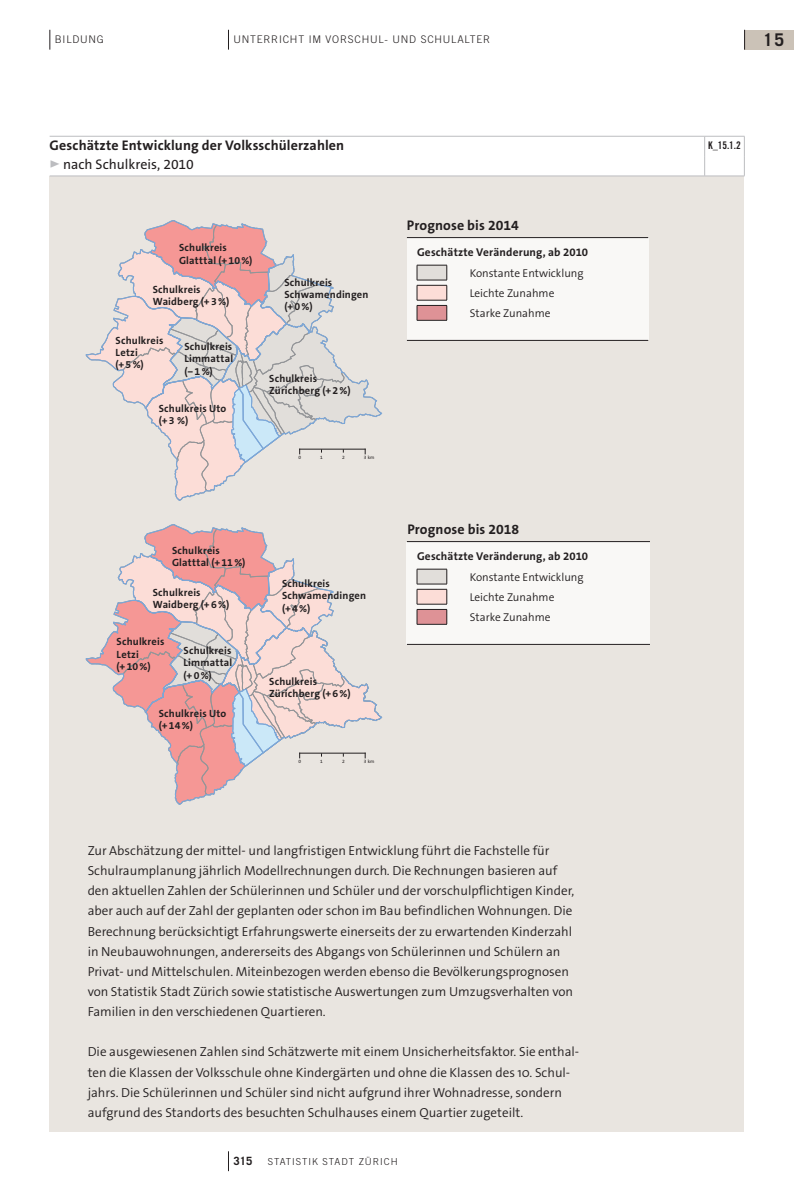
<style>
.page{position:relative;width:794px;height:1191px;background:#fff}
.page>*{position:absolute;margin:0;border:0;box-sizing:border-box;transform-origin:0 0}
.t1{font:700 17.5px "Trade Gothic LT Std";color:#231f20}
.t2{font:700 14px "The Sans OT7";letter-spacing:.01em;color:#231f20}
.t3{font:14px "The Sans OT5 Plain";color:#231f20}
.t4{font:300 13.12px/20.1px "The Sans OT4";color:#231f20}
.t5{font:300 11.38px/20.1px "The Sans OT4";color:#231f20}
.t6{font:700 11.38px "The Sans OT7";letter-spacing:.015em;color:#231f20}
.t7{font:700 11.38px "Trade Gothic LT Std";color:#231f20}
.t8{font:700 10.5px/12.2px "The Sans OT7";letter-spacing:.02em;color:#231f20}
.t9{font:300 10.5px "Trade Gothic LT Std";letter-spacing:.075em;color:#231f20}
.t10{font:10.5px "Trade Gothic LT Std Bd Cn 20";color:#231f20}
.t11{font:300 9.62px "Trade Gothic LT Std";letter-spacing:.1em;color:#231f20}
.t12{font:4.9px "The Sans OT5 Plain";color:#231f20}
.s1{font-family:"The Sans OT7";font-weight:700;font-size:17.5px;color:#bcbdc0}
</style>
<div class="page">
<svg style="left:228px;top:1151px;width:1px;height:20px"></svg>
<div style="left:744px;top:30px;width:50px;height:20px;background:#cbc2b7"></div>
<svg style="left:50px;top:30px;width:1px;height:20px"></svg>
<svg style="left:228px;top:30px;width:1px;height:20px"></svg>
<svg style="left:744px;top:30px;width:1px;height:20px"></svg>
<div style="left:50px;top:176px;width:694px;height:955px;background:#e9e5e0"></div>
<svg style="left:85px;top:220px;width:298px;height:585px"></svg>
<hr style="left:50px;top:176px;width:654px;height:1px;background:#bcbdc0">
<hr style="left:704px;top:176px;width:40px;height:1px;background:#bcbdc0">
<svg style="left:50px;top:136px;width:695px;height:40px"></svg>
<div style="left:407px;top:541px;width:243px;height:103px;background:#f9f8f6"></div>
<hr style="left:407px;top:541px;width:243px;height:1px;background:#231f20">
<hr style="left:407px;top:644px;width:243px;height:1px;background:#231f20">
<div style="left:407px;top:238px;width:241px;height:102px;background:#f9f8f6"></div>
<hr style="left:407px;top:237px;width:241px;height:1px;background:#231f20">
<hr style="left:407px;top:340px;width:241px;height:1px;background:#231f20">
<div style="left:417px;top:569px;width:30px;height:15px;background:#e1deda"></div>
<div style="left:417px;top:589px;width:30px;height:15px;background:#fcddd7"></div>
<div style="left:417px;top:609px;width:30px;height:15px;background:#de9296"></div>
<hr style="left:417px;top:569px;width:30px;height:1px;background:#231f20">
<hr style="left:417px;top:584px;width:30px;height:1px;background:#231f20">
<hr style="left:417px;top:589px;width:30px;height:1px;background:#231f20">
<hr style="left:417px;top:604px;width:30px;height:1px;background:#231f20">
<hr style="left:417px;top:609px;width:30px;height:1px;background:#231f20">
<svg style="left:417px;top:569px;width:1px;height:55px"></svg>
<svg style="left:446px;top:569px;width:1px;height:55px"></svg>
<hr style="left:417px;top:624px;width:30px;height:1px;background:#231f20">
<div style="left:417px;top:265px;width:30px;height:15px;background:#e1deda"></div>
<div style="left:417px;top:285px;width:30px;height:15px;background:#fcddd7"></div>
<div style="left:417px;top:305px;width:30px;height:15px;background:#de9296"></div>
<hr style="left:417px;top:265px;width:30px;height:1px;background:#231f20">
<hr style="left:417px;top:280px;width:30px;height:1px;background:#231f20">
<hr style="left:417px;top:285px;width:30px;height:1px;background:#231f20">
<svg style="left:417px;top:265px;width:1px;height:35px"></svg>
<svg style="left:446px;top:265px;width:1px;height:35px"></svg>
<hr style="left:417px;top:300px;width:30px;height:1px;background:#231f20">
<hr style="left:417px;top:305px;width:30px;height:1px;background:#231f20">
<svg style="left:417px;top:306px;width:1px;height:14px"></svg>
<svg style="left:446px;top:306px;width:1px;height:14px"></svg>
<hr style="left:417px;top:320px;width:30px;height:1px;background:#231f20">
<p class="t9" style="left:55px;top:33px;width:42px">BILDUNG</p>
<p class="t9" style="left:233px;top:33px;width:258px">UNTERRICHT IM VORSCHUL- UN D SCHULALTER</p>
<h1 class="t1" style="left:763px;top:29px;width:22px">15</h1>
<p class="t2" style="left:50px;top:136px;width:296px">Geschätzte Entwicklung der Volksschülerzahlen</p>
<p class="t3" style="left:50px;top:155px;width:146px"><span class="s1">▹</span> nach Schulkreis, 2010</p>
<p class="t8" style="left:179px;top:242px;width:75px">Schulkreis<br>Glatttal (+10%)</p>
<p class="t8" style="left:153px;top:283px;width:78px">Schulkreis<br>Waidberg (+3%)</p>
<p class="t8" style="left:284px;top:276px;width:86px">Schulkreis<br>Schwamendingen (+0%)</p>
<p class="t8" style="left:116px;top:334px;width:49px">Schulkreis<br>Letzi (+5%)</p>
<p class="t8" style="left:184px;top:340px;width:50px;text-align:justify">Schulkreis Limmattal (‒1%)</p>
<p class="t8" style="left:269px;top:372px;width:83px">Schulkreis<br>Zürichberg (+2%)</p>
<p class="t8" style="left:159px;top:402px;width:69px">Schulkreis Uto (+3 %)</p>
<p class="t12" style="left:298px;top:454px;width:4px">0</p>
<p class="t12" style="left:320px;top:454px;width:4px">1</p>
<p class="t12" style="left:342px;top:454px;width:4px">2</p>
<p class="t12" style="left:364px;top:454px;width:12px">3 km</p>
<p class="t8" style="left:172px;top:544px;width:75px">Schulkreis<br>Glatttal (+11%)</p>
<p class="t8" style="left:153px;top:586px;width:78px">Schulkreis<br>Waidberg (+6%)</p>
<p class="t8" style="left:282px;top:577px;width:86px">Schulkreis<br>Schwamendingen (+4%)</p>
<p class="t8" style="left:117px;top:636px;width:49px">Schulkreis<br>Letzi (+10%)</p>
<p class="t8" style="left:184px;top:644px;width:50px;text-align:justify">Schulkreis Limmattal (+0%)</p>
<p class="t8" style="left:269px;top:675px;width:83px">Schulkreis<br>Zürichberg (+6%)</p>
<p class="t8" style="left:159px;top:707px;width:69px">Schulkreis Uto (+14%)</p>
<p class="t12" style="left:298px;top:758px;width:4px">0</p>
<p class="t12" style="left:320px;top:758px;width:4px">1</p>
<p class="t12" style="left:342px;top:758px;width:4px">2</p>
<p class="t12" style="left:364px;top:758px;width:12px">3 km</p>
<p class="t2" style="left:407px;top:216px;width:113px">Prognose bis 2014</p>
<p class="t6" style="left:417px;top:244px;width:173px">Geschätzte Veränderung, ab 2010</p>
<p class="t5" style="left:470px;top:263px;width:115px">Konstante Entwicklung<br>Leichte Zunahme<br>Starke Zunahme</p>
<p class="t2" style="left:407px;top:520px;width:113px">Prognose bis 2018</p>
<p class="t6" style="left:417px;top:548px;width:173px">Geschätzte Veränderung, ab 2010</p>
<p class="t5" style="left:470px;top:567px;width:115px">Konstante Entwicklung<br>Leichte Zunahme<br>Starke Zunahme</p>
<p class="t4" style="left:88px;top:840px;width:488px">Zur Abschätzung der mittel- und langfristigen Entwicklung führt die Fachstelle für Schulraumplanung jährlich Modellrechnungen durch. Die Rechnungen basieren auf den aktuellen Zahlen der Schülerinnen und Schüler und der vorschulpflichtigen Kinder, aber auch auf der Zahl der geplanten oder schon im Bau befindlichen Wohnungen. Die Berechnung berücksichtigt Erfahrungswerte einerseits der zu erwartenden Kinderzahl in Neubauwohnungen, andererseits des Abgangs von Schülerinnen und Schülern an Privat- und Mittelschulen. Miteinbezogen werden ebenso die Bevölkerungsprognosen von Statistik Stadt Zürich sowie statistische Auswertungen zum Umzugsverhalten von Familien in den verschiedenen Quartieren.</p>
<p class="t4" style="left:88px;top:1042px;width:493px">Die ausgewiesenen Zahlen sind Schätzwerte mit einem Unsicherheitsfaktor. Sie enthal&shy;ten die Klassen der Volksschule ohne Kindergärten und ohne die Klassen des 10. Schul&shy;jahrs. Die Schülerinnen und Schüler sind nicht aufgrund ihrer Wohnadresse, sondern aufgrund des Standorts des besuchten Schulhauses einem Quartier zugeteilt.</p>
<p class="t7" style="left:233px;top:1153px;width:20px">315</p>
<p class="t11" style="left:268px;top:1155px;width:131px">STATISTIK STADT ZÜRICH</p>
<p class="t10" style="left:708px;top:139px;width:34px">K_15.1.2</p>
</div>
